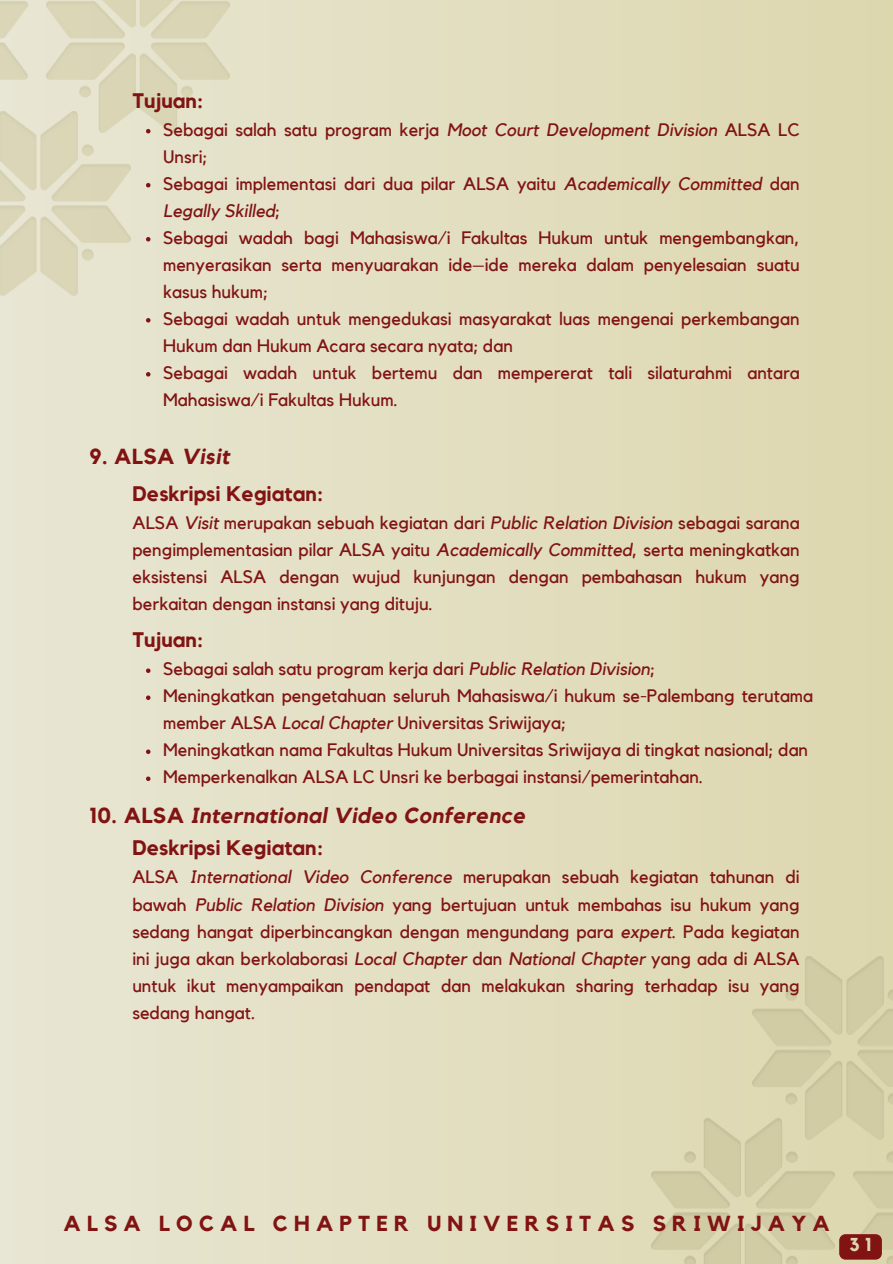
<style>
.page{position:relative;width:893px;height:1264px;background:#fff}
.page>*{position:absolute;margin:0;border:0;box-sizing:border-box;transform-origin:0 0}
.t1{font:italic 700 21.75px "Kollektif";letter-spacing:.02em;color:#811313}
.t2{font:700 21.75px "Kollektif";color:#811313}
.t3{font:700 21.6px "Kollektif";letter-spacing:.285em;color:#811313}
.t4{font:700 21px "Kollektif";color:#811313}
.t5{font:700 18.6px "Kollektif";color:#ddd7ae}
.t6{font:18px/27px "Kollektif";color:#811313}
.s1{font-style:italic}
.s2{font-style:normal}
</style>
<div class="page">
<div style="left:0;top:0;width:892px;height:1263px;background:linear-gradient(to right,#e8e6d4,#ddd7ae)"></div>
<img style="left:752px;top:956px;width:140px;height:183px">
<img style="left:853px;top:1118px;width:39px;height:145px">
<img style="left:651px;top:1118px;width:183px;height:145px">
<img style="left:0;top:0;width:28px;height:112px">
<img style="left:46px;top:0;width:184px;height:132px">
<img style="left:0;top:112px;width:130px;height:183px">
<svg style="left:146px;top:129px;width:4px;height:4px"></svg>
<svg style="left:146px;top:183px;width:4px;height:4px"></svg>
<svg style="left:146px;top:237px;width:4px;height:4px"></svg>
<svg style="left:146px;top:318px;width:4px;height:4px"></svg>
<svg style="left:146px;top:372px;width:4px;height:4px"></svg>
<svg style="left:146px;top:668px;width:4px;height:5px"></svg>
<svg style="left:146px;top:695px;width:4px;height:5px"></svg>
<svg style="left:146px;top:749px;width:4px;height:5px"></svg>
<svg style="left:146px;top:776px;width:4px;height:5px"></svg>
<svg style="left:839px;top:1234px;width:42px;height:25px"></svg>
<p class="t4" style="left:132px;top:91px;width:72px">Tujuan:</p>
<p class="t6" style="left:163px;top:117px;width:638px">Sebagai salah satu program kerja <span class="s1">Moot Court Development Division</span> ALSA LC<br>Unsri;</p>
<p class="t6" style="left:163px;top:171px;width:638px">Sebagai implementasi dari dua pilar ALSA yaitu <span class="s1">Academically Committed</span> dan<br><span class="s1">Legally Skilled</span>;</p>
<p class="t6" style="left:163px;top:225px;width:638px;text-align:justify">Sebagai wadah bagi Mahasiswa/i Fakultas Hukum untuk mengembangkan, menyerasikan serta menyuarakan ide–ide mereka dalam penyelesaian suatu kasus hukum;</p>
<h2 class="t6" style="left:163px;top:306px;width:638px">Sebagai wadah untuk mengedukasi masyarakat luas mengenai perkembangan<br>Hukum dan Hukum Acara secara nyata; dan</h2>
<p class="t6" style="left:163px;top:360px;width:638px">Sebagai wadah untuk bertemu dan mempererat tali silaturahmi antara<br>Mahasiswa/i Fakultas Hukum.</p>
<p class="t2" style="left:89px;top:446px;width:142px">9. ALSA <span class="s1">Visit</span></p>
<p class="t4" style="left:132px;top:484px;width:192px">Deskripsi Kegiatan:</p>
<p class="t6" style="left:132px;top:510px;width:668px;text-align:justify">ALSA <span class="s1">Visit</span> merupakan sebuah kegiatan dari <span class="s1">Public Relation Division</span> sebagai sarana pengimplementasian pilar ALSA yaitu <span class="s1">Academically Committed</span>, serta meningkatkan eksistensi ALSA dengan wujud kunjungan dengan pembahasan hukum yang berkaitan dengan instansi yang dituju.</p>
<p class="t4" style="left:132px;top:630px;width:72px">Tujuan:</p>
<h2 class="t6" style="left:163px;top:656px;width:493px">Sebagai salah satu program kerja dari <span class="s1">Public Relation Division</span>;</h2>
<p class="t6" style="left:163px;top:683px;width:651px">Meningkatkan pengetahuan seluruh Mahasiswa/i hukum se-Palembang terutama member ALSA <span class="s1">Local Chapter</span> Universitas Sriwijaya;</p>
<p class="t6" style="left:163px;top:737px;width:646px">Meningkatkan nama Fakultas Hukum Universitas Sriwijaya di tingkat nasional; dan</p>
<h2 class="t6" style="left:163px;top:764px;width:541px">Memperkenalkan ALSA LC Unsri ke berbagai instansi/pemerintahan.</h2>
<p class="t1" style="left:89px;top:805px;width:437px"><span class="s2">10. ALSA</span> International Video Conference</p>
<p class="t4" style="left:132px;top:838px;width:192px">Deskripsi Kegiatan:</p>
<p class="t6" style="left:132px;top:864px;width:668px;text-align:justify">ALSA <span class="s1">International Video Conference</span> merupakan sebuah kegiatan tahunan di bawah <span class="s1">Public Relation Division</span> yang bertujuan untuk membahas isu hukum yang sedang hangat diperbincangkan dengan mengundang para <span class="s1">expert</span>. Pada kegiatan ini juga akan berkolaborasi <span class="s1">Local Chapter</span> dan <span class="s1">National Chapter</span> yang ada di ALSA untuk ikut menyampaikan pendapat dan melakukan sharing terhadap isu yang sedang hangat.</p>
<p class="t3" style="left:63px;top:1213px;width:768px">ALSA LOCAL CHAPTER UNIVERSITAS SRIWIJAYA</p>
<p class="t5" style="left:849px;top:1236px;width:24px">3 1</p>
</div>
